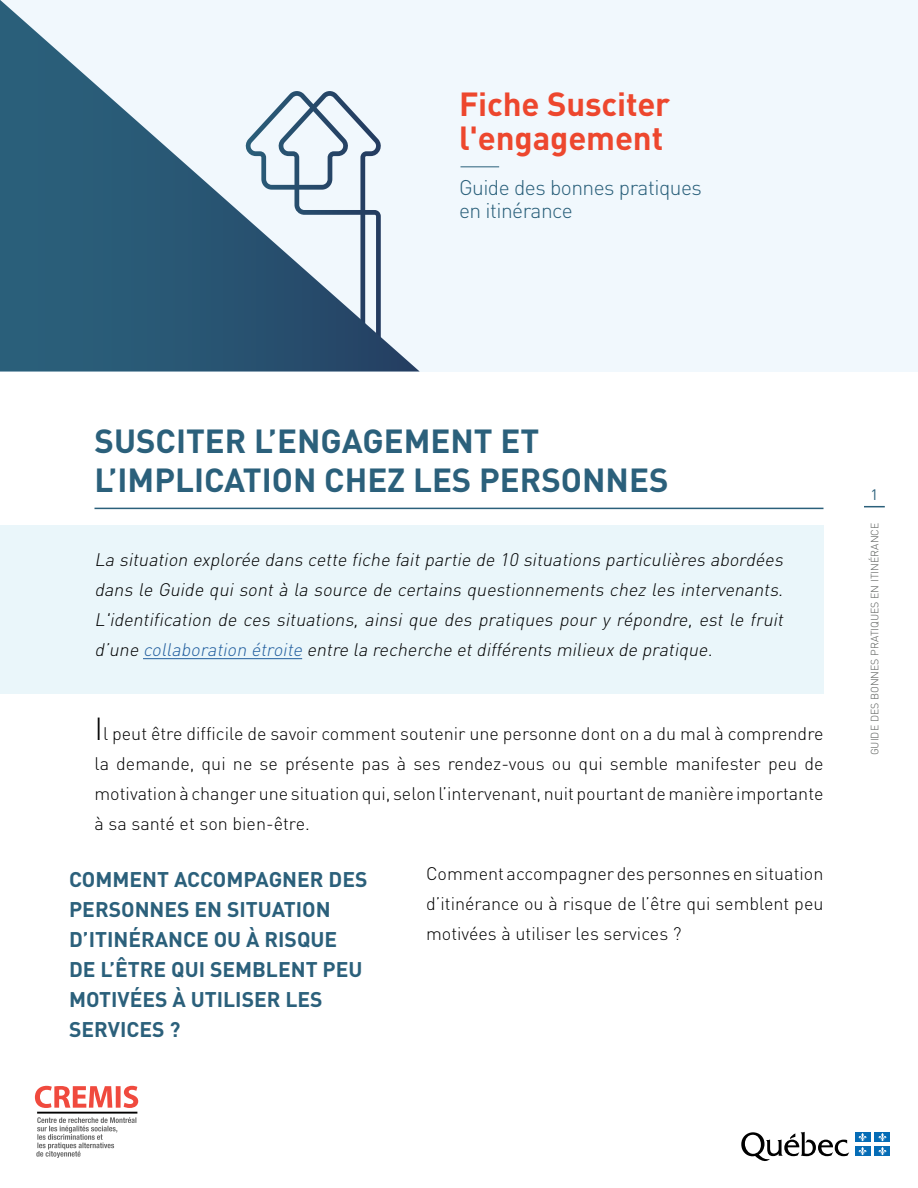
<style>
.page{position:relative;width:918px;height:1188px;background:#fff}
.page>*{position:absolute;margin:0;border:0;box-sizing:border-box;transform-origin:0 0}
.t1{font:700 33px/39px "DIN Offc";color:#2b607b}
.t2{font:700 33px/34.5px "DIN Offc";letter-spacing:-.005em;color:#ed472e}
.t3{font:700 21px/30px "DIN Offc";color:#2b607b}
.t4{font:300 21px/22.5px "DIN Offc";letter-spacing:-.025em;color:#295f7a}
.t5{font:300 18px/30px "DIN Offc";color:#000;text-align:justify}
.t6{font:italic 300 18px/30px "DIN Offc";color:#000;text-align:justify}
.t7{font:15px "DIN Offc";color:#2b607b}
.t8{font:300 10.5px "DIN Offc";color:#575a57}
.s1{color:#215e9e}
.s2{font-size:31.5px}
</style>
<div class="page">
<svg style="left:864px;top:506px;width:21px;height:1px"></svg>
<div style="left:0;top:0;width:918px;height:372px;background:#f1f8fd"></div>
<svg style="left:0;top:0;width:420px;height:372px"></svg>
<hr style="left:460px;top:166px;width:39px;height:1px;background:#295f7a">
<div style="left:0;top:525px;width:824px;height:169px;background:#eaf6fa"></div>
<hr style="left:143px;top:658px;width:159px;height:1px;background:#215e9e">
<hr style="left:94px;top:508px;width:730px;height:1px;background:#2b607b">
<img style="left:34px;top:1085px;width:105px;height:73px">
<img style="left:35px;top:1086px;width:103px;height:22px">
<img style="left:37px;top:1117px;width:99px;height:6px">
<svg style="left:37px;top:1127px;width:10px;height:4px"></svg>
<img style="left:49px;top:1126px;width:67px;height:5px">
<img style="left:37px;top:1134px;width:66px;height:6px">
<img style="left:37px;top:1143px;width:77px;height:5px">
<img style="left:36px;top:1151px;width:45px;height:6px">
<svg style="left:741px;top:1132px;width:108px;height:29px"></svg>
<div style="left:855px;top:1132px;width:15px;height:10px;background:#056cb6"></div>
<svg style="left:858px;top:1133px;width:9px;height:8px"></svg>
<div style="left:875px;top:1132px;width:15px;height:10px;background:#056cb6"></div>
<svg style="left:878px;top:1133px;width:9px;height:8px"></svg>
<div style="left:855px;top:1146px;width:15px;height:10px;background:#056cb6"></div>
<svg style="left:858px;top:1147px;width:9px;height:8px"></svg>
<div style="left:875px;top:1146px;width:15px;height:10px;background:#056cb6"></div>
<svg style="left:878px;top:1147px;width:9px;height:8px"></svg>
<h1 class="t2" style="left:459px;top:85px;width:213px">Fiche Susciter l'engagement</h1>
<p class="t4" style="left:459px;top:176px;width:244px">Guide des bonnes pratiques en itinérance</p>
<h1 class="t1" style="left:94px;top:420px;width:576px">SUSCITER L’ENGAGEMENT ET<br>L’IMPLICATION CHEZ LES PERSONNES</h1>
<p class="t6" style="left:94px;top:544px;width:694px">La situation explorée dans cette fiche faitpartie de 10 situations particulières abordées dans le Guide qui sont à la source de certains questionnements chez les intervenants.<br>L'identification de ces situations, ainsi que des pratiques pour y répondre, est le fruit d’une <span class="s1">collaboration étroite</span> entre la recherche etdifférents milieux de pratique.</p>
<p class="t5" style="left:94px;top:718px;width:731px"><span class="s2">I</span>l peut être difficile de savoir comment soutenir une personne dont on a du mal à comprendre la demande, qui ne se présente pas à ses rendez-vous ou qui semble manifester peu de motivation à changer une situation qui, selon l’intervenant, nuit pourtant de manière importante à sa santé et son bien-être.</p>
<p class="t5" style="left:426px;top:859px;width:399px">Comment accompagner des personnes en situation d’itinérance ou à risque de l’être qui semblent peu motivées à utiliser les services ?</p>
<p class="t3" style="left:69px;top:863px;width:300px">COMMENT ACCOMPAGNER DES<br>PERSONNES EN SITUATION<br>D’ITINÉRANCE OU À RISQUE<br>DE L’ÊTRE QUI SEMBLENT PEU<br>MOTIVÉES À UTILISER LES<br>SERVICES ?</p>
<p class="t7" style="left:870px;top:485px;width:9px">1</p>
<p class="t8" style="left:868px;top:755px;width:234px;rotate:-90deg">GUIDE DES BONNES PRATIQUES EN ITINÉRANCE</p>
</div>
